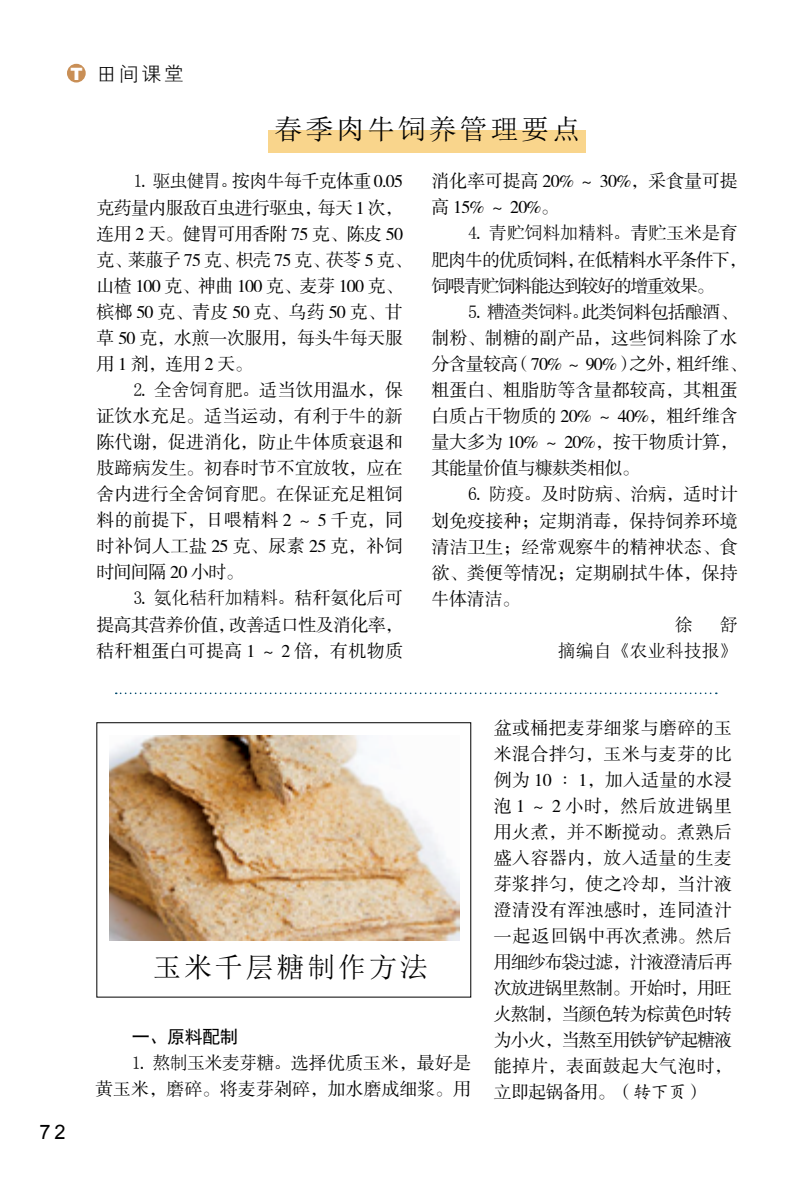
<style>
.page{position:relative;width:806px;height:1191px;background:#fff}
.page>*{position:absolute;margin:0;border:0;box-sizing:border-box;transform-origin:0 0}
.t1{font:28px "Sim Sun";letter-spacing:.1em;color:#000}
.t2{font:20px "FZXH1 JW GB1 0";color:#000}
.t3{font:20px "Arial";color:#000}
.t4{font:18px/26px "FZSSK GBK1 0";letter-spacing:-.025em;color:#000}
.t5{font:18px "Sim Sun";letter-spacing:-.02em;color:#000}
.t6{font:18px/26px "FZSSK GBK1 0";letter-spacing:-.08em;color:#000}
.t7{font:18px "FZSSK GBK1 0";letter-spacing:-.005em;color:#000}
.t8{font:18px/26px "Sim Sun";color:#000;text-align:right}
.t9{font:18px "Sim Hei";color:#000}
.s1{font-family:"Arial";font-weight:900;font-size:17px;color:#fff}
.s2{font-family:"Sim Sun"}
.s3{font-family:"FZSSK GBK1 0"}
.s4{font-family:"FZKTK GBK1 0"}
</style>
<div class="page">
<div style="left:67px;top:64px;width:19px;height:18px;background:#c98f56;border-radius:50%"></div>
<img style="left:109px;top:735px;width:350px;height:205px">
<div style="left:268px;top:130px;width:317px;height:23px;background:#f9d58c"></div>
<svg style="left:116px;top:692px;width:600px;height:2px"></svg>
<p class="t2" style="left:70px;top:63px;width:115px"><span class="s1">T</span> 田间课堂</p>
<h1 class="t1" style="left:274px;top:115px;width:307px">春季肉牛饲养管理要点</h1>
<p class="t4" style="left:96px;top:169px;width:317px;text-indent:37px"><span class="s2">1. 驱虫健胃。</span>按肉牛每千克体重 0.05克药量内服敌百虫进行驱虫，每天 1 次，连用 2 天。健胃可用香附 75 克、陈皮 50克、莱菔子 75 克、枳壳 75 克、茯苓 5 克、山楂 100 克、神曲 100 克、麦芽 100 克、槟榔 50 克、青皮 50 克、乌药 50 克、甘草 50 克，水煎一次服用，每头牛每天服用 1 剂，连用 2 天。</p>
<p class="t5" style="left:133px;top:380px;width:271px">2. 全舍饲育肥。<span class="s3">适当饮用温水，保</span></p>
<p class="t4" style="left:96px;top:404px;width:308px;text-align:justify">证饮水充足。适当运动，有利于牛的新陈代谢，促进消化，防止牛体质衰退和肢蹄病发生。初春时节不宜放牧，应在舍内进行全舍饲育肥。在保证充足粗饲料的前提下，日喂精料 2 ～ 5 千克，同时补饲人工盐 25 克、尿素 25 克，补饲时间间隔 20 小时。</p>
<p class="t5" style="left:133px;top:589px;width:271px">3. 氨化秸秆加精料。<span class="s3">秸秆氨化后可</span></p>
<p class="t4" style="left:96px;top:612px;width:308px">提高其营养价值，改善适口性及消化率，秸秆粗蛋白可提高 1 ～ 2 倍，有机物质</p>
<p class="t4" style="left:431px;top:169px;width:308px">消化率可提高 20% ～ 30%，采食量可提高 15% ～ 20%。</p>
<p class="t5" style="left:468px;top:223px;width:271px">4. 青贮饲料加精料。<span class="s3">青贮玉米是育</span></p>
<p class="t6" style="left:431px;top:247px;width:317px">肥肉牛的优质饲料，在低精料水平条件下，饲喂青贮饲料能达到较好的增重效果。</p>
<p class="t4" style="left:431px;top:299px;width:317px;text-indent:37px"><span class="s2">5.糟渣类饲料。</span>此类饲料包括酿酒、制粉、制糖的副产品，这些饲料除了水分含量较高（70% ～ 90%）之外，粗纤维、粗蛋白、粗脂肪等含量都较高，其粗蛋白质占干物质的 20% ～ 40%，粗纤维含量大多为 10% ～ 20%，按干物质计算，其能量价值与糠麸类相似。</p>
<p class="t4" style="left:431px;top:482px;width:308px;text-align:justify;text-indent:37px"><span class="s2">6. 防疫。</span>及时防病、治病，适时计划免疫接种；定期消毒，保持饲养环境清洁卫生；经常观察牛的精神状态、食欲、粪便等情况；定期刷拭牛体，保持牛体清洁。</p>
<p class="t5" style="left:674px;top:615px;width:19px">徐</p>
<p class="t8" style="left:557px;top:611px;width:181px">舒<br>摘编自《农业科技报》</p>
<p class="t3" style="left:39px;top:1118px;width:28px">72</p>
<h1 class="t1" style="left:153px;top:952px;width:276px">玉米千层糖制作方法</h1>
<p class="t9" style="left:132px;top:1027px;width:108px">一、原料配制</p>
<p class="t5" style="left:132px;top:1053px;width:340px">1. 熬制玉米麦芽糖。<span class="s3">选择优质玉米，最好是</span></p>
<p class="t7" style="left:95px;top:1079px;width:377px">黄玉米，磨碎。将麦芽剁碎，加水磨成细浆。用</p>
<p class="t4" style="left:493px;top:716px;width:240px;text-align:justify">盆或桶把麦芽细浆与磨碎的玉米混合拌匀，玉米与麦芽的比例为 10 ∶ 1，加入适量的水浸泡 1 ～ 2 小时，然后放进锅里用火煮，并不断搅动。煮熟后盛入容器内，放入适量的生麦芽浆拌匀，使之冷却，当汁液澄清没有浑浊感时，连同渣汁一起返回锅中再次煮沸。然后用细纱布袋过滤，汁液澄清后再次放进锅里熬制。开始时，用旺火熬制，当颜色转为棕黄色时转为小火，当熬至用铁铲铲起糖液能掉片，表面鼓起大气泡时，立即起锅备用。<span class="s4">（转下页）</span></p>
</div>
